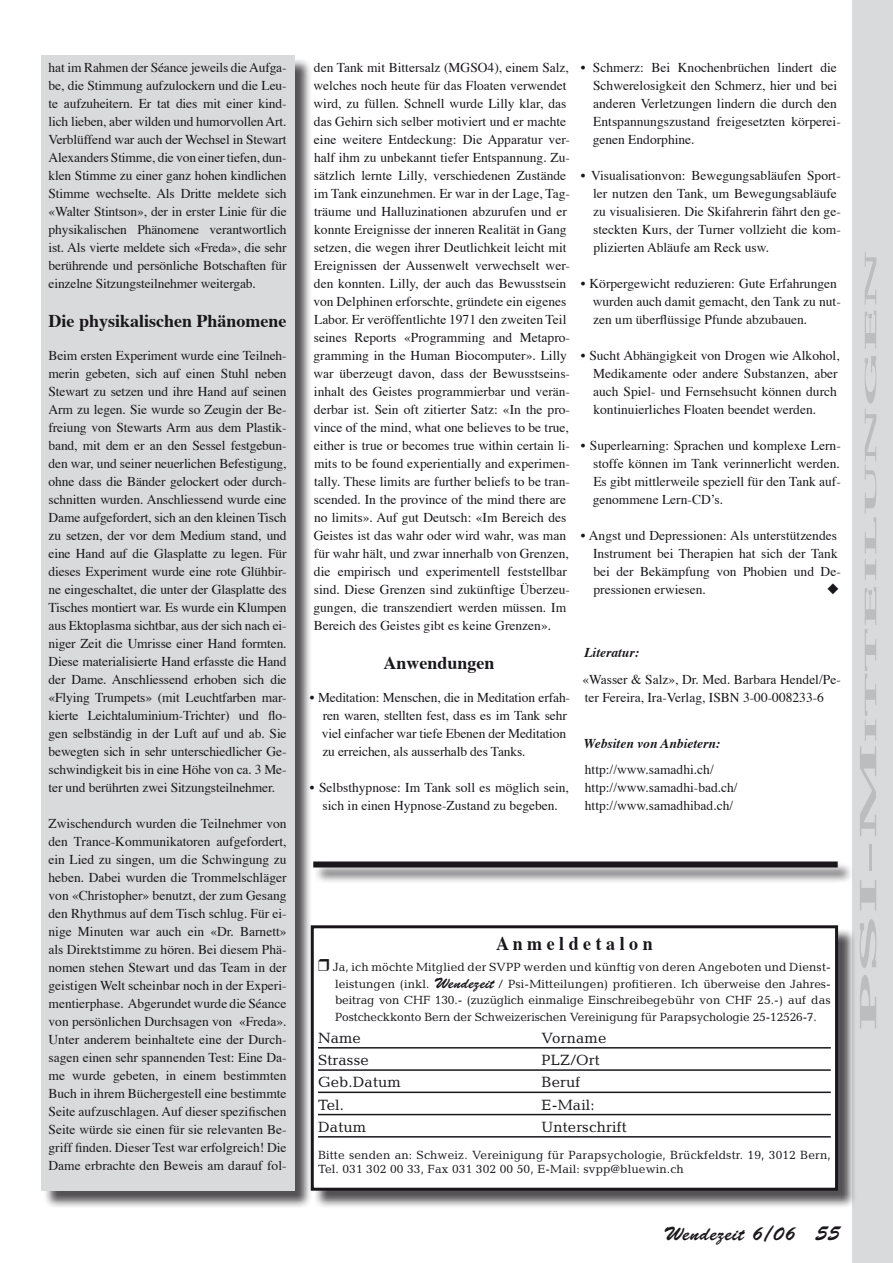
<style>
.page{position:relative;width:893px;height:1263px;background:#fff}
.page>*{position:absolute;margin:0;border:0;box-sizing:border-box;transform-origin:0 0}
.t1{font:19.5px "Brush Script";letter-spacing:.025em;color:#1a171c}
.t2{font:700 19.5px "Times";color:#1a171c;scale:.93 1}
.t3{font:700 18px "Times";color:#1a171c}
.t4{font:700 16.8px "Candida";color:#bbbdbe;scale:4 1}
.t5{font:15px "Candida";letter-spacing:.01em;color:#1a171c}
.t6{font:13.5px/18px "Times";color:#1a171c}
.t7{font:italic 700 13.5px "Times";color:#1a171c}
.t8{font:12px/16.5px "Candida";letter-spacing:.01em;color:#1a171c;text-align:justify}
.s1{font-family:"Brush Script";font-size:15px}
.s2{font-size:24px}
.s3{font-size:21px}
</style>
<div class="page">
<div style="left:852px;top:0;width:41px;height:1263px;background:#d9dadb"></div>
<div style="left:43px;top:58px;width:270px;height:1151px;background:#1a171c;opacity:.75"></div>
<div style="left:41px;top:55px;width:253px;height:1136px;background:#d9dadb"></div>
<div style="left:313px;top:928px;width:544px;height:281px;background:#1a171c;opacity:.75"></div>
<div style="left:312px;top:927px;width:524px;height:262px;background:#fff"></div>
<hr style="left:318px;top:1047px;width:513px;height:1px;background:#1a171c">
<hr style="left:318px;top:1069px;width:513px;height:2px;background:#1a171c">
<hr style="left:318px;top:1091px;width:513px;height:2px;background:#1a171c">
<hr style="left:318px;top:1114px;width:513px;height:1px;background:#1a171c">
<hr style="left:318px;top:1136px;width:513px;height:1px;background:#1a171c">
<div style="left:311px;top:925px;width:527px;height:266px;border:3px solid #1a171c"></div>
<div style="left:314px;top:862px;width:540px;height:22px;background:#1a171c;opacity:.75"></div>
<div style="left:313px;top:861px;width:525px;height:6px;background:#1a171c"></div>
<p class="t6" style="left:49px;top:59px;width:240px;text-align:justify">hat im Rahmen der Séance jeweils die Aufga&shy;be, die Stimmung aufzulockern und die Leu&shy;te aufzuheitern. Er tat dies mit einer kind&shy;lich lieben, aber wilden und humorvollen Art.<br>Verblüffend war auch der Wechsel in Stewart Alexanders Stimme, die von einer tiefen, dun&shy;klen Stimme zu einer ganz hohen kindlichen Stimme wechselte. Als Dritte meldete sich «Walter Stintson», der in erster Linie für die physikalischen Phänomene verantwortlich ist. Als vierte meldete sich «Freda», die sehr berührende und persönliche Botschaften für einzelne Sitzungsteilnehmer weitergab.</p>
<h2 class="t3" style="left:49px;top:308px;width:240px">Die physikalischen Phänomene</h2>
<p class="t6" style="left:49px;top:347px;width:240px;text-align:justify">Beim ersten Experiment wurde eine Teilneh&shy;merin gebeten, sich auf einen Stuhl neben Stewart zu setzen und ihre Hand auf seinen Arm zu legen. Sie wurde so Zeugin der Be&shy;freiung von Stewarts Arm aus dem Plastik&shy;band, mit dem er an den Sessel festgebun&shy;den war, und seiner neuerlichen Befestigung, ohne dass die Bänder gelockert oder durch&shy;schnitten wurden. Anschliessend wurde eine Dame aufgefordert, sich an den kleinen Tisch zu setzen, der vor dem Medium stand, und eine Hand auf die Glasplatte zu legen. Für dieses Experiment wurde eine rote Glühbir&shy;ne eingeschaltet, die unter der Glasplatte des Tisches montiert war. Es wurde ein Klumpen aus Ektoplasma sichtbar, aus der sich nach ei&shy;niger Zeit die Umrisse einer Hand formten.<br>Diese materialisierte Hand erfasste die Hand der Dame. Anschliessend erhoben sich die «Flying Trumpets» (mit Leuchtfarben mar&shy;kierte Leichtaluminium-Trichter) und flo&shy;gen selbständig in der Luft auf und ab. Sie bewegten sich in sehr unterschiedlicher Ge&shy;schwindigkeit bis in eine Höhe von ca. 3 Me&shy;ter und berührten zwei Sitzungsteilnehmer.</p>
<p class="t6" style="left:49px;top:815px;width:240px;text-align:justify">Zwischendurch wurden die Teilnehmer von den Trance-Kommunikatoren aufgefordert, ein Lied zu singen, um die Schwingung zu heben. Dabei wurden die Trommelschläger von «Christopher» benutzt, der zum Gesang den Rhythmus auf dem Tisch schlug. Für ei&shy;nige Minuten war auch ein «Dr. Barnett» als Direktstimme zu hören. Bei diesem Phä&shy;nomen stehen Stewart und das Team in der geistigen Welt scheinbar noch in der Experi&shy;mentierphase. Abgerundet wurde die Séance von persönlichen Durchsagen von «Freda».<br>Unter anderem beinhaltete eine der Durch&shy;sagen einen sehr spannenden Test: Eine Da&shy;me wurde gebeten, in einem bestimmten Buch in ihrem Büchergestell eine bestimmte Seite aufzuschlagen. Auf dieser spezifischen Seite würde sie einen für sie relevanten Be&shy;griff finden. Dieser Test war erfolgreich! Die Dame erbrachte den Beweis am darauf fol-</p>
<p class="t6" style="left:313px;top:59px;width:258px">den Tank mit Bittersalz (MGSO4), einem Salz, welches noch heute für das Floaten verwendet wird, zu füllen. Schnell wurde Lilly klar, das das Gehirn sich selber motiviert und er machte eine weitere Entdeckung: Die Apparatur ver&shy;half ihm zu unbekannt tiefer Entspannung. Zu&shy;sätzlich lernte Lilly, verschiedenen Zustände im Tank einzunehmen. Er war in der Lage, Tag&shy;träume und Halluzinationen abzurufen und er konnte Ereignisse der inneren Realität in Gang setzen, die wegen ihrer Deutlichkeit leicht mit Ereignissen der Aussenwelt verwechselt wer&shy;den konnten. Lilly, der auch das Bewusstsein von Delphinen erforschte, gründete ein eigenes Labor. Er veröffentlichte 1971 den zweiten Teil seines Reports «Programming and Metapro&shy;gramming in the Human Biocomputer». Lilly war überzeugt davon, dass der Bewusstseins&shy;inhalt des Geistes programmierbar und verän&shy;derbar ist. Sein oft zitierter Satz: «In the pro&shy;vince of the mind, what one believes to be true, either is true or becomes true within certain li&shy;mits to be found experientially and experimen&shy;tally. These limits are further beliefs to be tran&shy;scended. In the province of the mind there are no limits». Auf gut Deutsch: «Im Bereich des Geistes ist das wahr oder wird wahr, was man für wahr hält, und zwar innerhalb von Grenzen, die empirisch und experimentell feststellbar sind. Diese Grenzen sind zukünftige Überzeu&shy;gungen, die transzendiert werden müssen. Im Bereich des Geistes gibt es keine Grenzen».</p>
<h2 class="t3" style="left:384px;top:650px;width:113px">Anwendungen</h2>
<p class="t6" style="left:322px;top:689px;width:250px;text-indent:-12px">• Meditation: Menschen, die in Meditation erfah&shy;ren waren, stellten fest, dass es im Tank sehr viel einfacher war tiefe Ebenen der Meditation zu erreichen, als ausserhalb des Tanks.</p>
<p class="t6" style="left:310px;top:779px;width:261px;text-align:center">• Selbsthypnose: Im Tank soll es möglich sein, sich in einen Hypnose-Zustand zu begeben.</p>
<p class="t6" style="left:593px;top:59px;width:250px;text-indent:-12px">• Schmerz: Bei Knochenbrüchen lindert die Schwerelosigkeit den Schmerz, hier und bei anderen Verletzungen lindern die durch den Entspannungszustand freigesetzten körperei&shy;genen Endorphine.</p>
<p class="t6" style="left:593px;top:167px;width:249px;text-indent:-12px">• Visualisationvon: Bewegungsabläufen Sport&shy;ler nutzen den Tank, um Bewegungsabläufe zu visualisieren. Die Skifahrerin fährt den ge&shy;steckten Kurs, der Turner vollzieht die kom&shy;plizierten Abläufe am Reck usw.</p>
<p class="t6" style="left:593px;top:275px;width:250px;text-indent:-12px">• Körpergewicht reduzieren: Gute Erfahrungen wurden auch damit gemacht, den Tank zu nut&shy;zen um überflüssige Pfunde abzubauen.</p>
<p class="t6" style="left:593px;top:347px;width:248px;text-indent:-12px">• Sucht Abhängigkeit von Drogen wie Alkohol, Medikamente oder andere Substanzen, aber auch Spiel- und Fernsehsucht können durch kontinuierliches Floaten beendet werden.</p>
<p class="t6" style="left:593px;top:437px;width:250px;text-align:justify;text-indent:-12px">• Superlearning: Sprachen und komplexe Lern&shy;stoffe können im Tank verinnerlicht werden.<br>Es gibt mittlerweile speziell für den Tank auf&shy;genommene Lern-CD’s.</p>
<p class="t6" style="left:593px;top:527px;width:249px;text-indent:-12px">• Angst und Depressionen: Als unterstützendes Instrument bei Therapien hat sich der Tank bei der Bekämpfung von Phobien und De&shy;pressionen erwiesen.</p>
<p class="t7" style="left:584px;top:644px;width:56px">Literatur:</p>
<p class="t6" style="left:582px;top:671px;width:260px">«Wasser &amp; Salz», Dr. Med. Barbara Hendel/Pe&shy;ter Fereira, Ira-Verlag, ISBN 3-00-008233-6</p>
<p class="t7" style="left:584px;top:735px;width:138px">Websiten von Anbietern:</p>
<p class="t6" style="left:585px;top:761px;width:154px">http://www.samadhi.ch/ http://www.samadhi-bad.ch/ http://www.samadhibad.ch/</p>
<h1 class="t2" style="left:496px;top:931px;width:170px">A n m e l d e t a l o n</h1>
<p class="t8" style="left:333px;top:959px;width:500px">Ja, ich möchte Mitglied der SVPP werden und künftig von deren Angeboten und Dienst&shy;leistungen (inkl. <span class="s1">Wendezeit</span> / Psi-Mitteilungen) profitieren. Ich überweise den Jahres&shy;beitrag von CHF 130.- (zuzüglich einmalige Einschreibegebühr von CHF 25.-) auf das Postcheckkonto Bern der Schweizerischen Vereinigung für Parapsychologie 25-12526-7.</p>
<p class="t5" style="left:318px;top:1029px;width:44px">Name</p>
<p class="t5" style="left:542px;top:1029px;width:66px">Vorname</p>
<p class="t5" style="left:318px;top:1051px;width:52px">Strasse</p>
<p class="t5" style="left:542px;top:1051px;width:60px">PLZ/Ort</p>
<p class="t5" style="left:318px;top:1074px;width:84px">Geb.Datum</p>
<p class="t5" style="left:542px;top:1074px;width:40px">Beruf</p>
<p class="t5" style="left:318px;top:1096px;width:28px">Tel.</p>
<p class="t5" style="left:542px;top:1096px;width:55px">E-Mail:</p>
<p class="t5" style="left:318px;top:1118px;width:50px">Datum</p>
<p class="t5" style="left:542px;top:1118px;width:87px">Unterschrift</p>
<p class="t8" style="left:318px;top:1148px;width:514px;line-height:14.4px">Bitte senden an: Schweiz. Vereinigung für Parapsychologie, Brückfeldstr. 19, 3012 Bern,<br>Tel. 031 302 00 33, Fax 031 302 00 50, E-Mail: svpp@bluewin.ch</p>
<p class="t4" style="left:861px;top:1031px;width:197px;rotate:-90deg"><span class="s2">PSI-M</span>itteilungen</p>
<h1 class="t1" style="left:664px;top:1223px;width:178px">Wendezeit 6/06 <span class="s3">55</span></h1>
</div>
